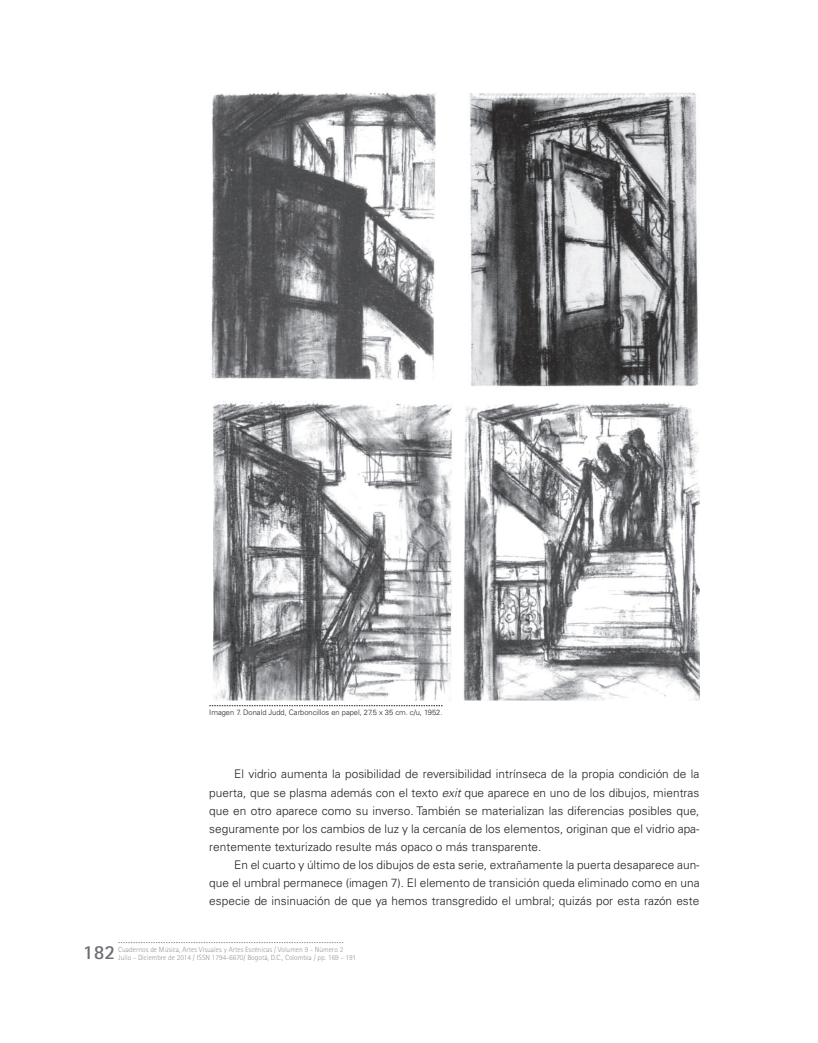
<style>
.page{position:relative;width:818px;height:1043px;background:#fff}
.page>*{position:absolute;margin:0;border:0;box-sizing:border-box;transform-origin:0 0}
.t1{font:700 20px "Rotis Sans Serif Std";color:#6c6d70}
.t2{font:300 11.88px/18.1px "Univers LT Std";color:#231f20;text-align:justify}
.t3{font:300 7.5px/8.1px "Rotis Sans Serif Std";color:#939598}
.t4{font:300 7.5px "Univers LT Std";color:#231f20}
.s1{font-style:italic}
</style>
<div class="page">
<svg style="left:118px;top:942px;width:225px;height:1px"></svg>
<img style="left:211px;top:91px;width:488px;height:610px">
<svg style="left:209px;top:705px;width:233px;height:1px"></svg>
<p class="t4" style="left:209px;top:707px;width:235px">Imagen 7. Donald Judd, Carboncillos en papel, 27.5 x 35 cm. c/u, 1952.</p>
<p class="t2" style="left:209px;top:765px;width:491px;text-indent:25px">El vidrio aumenta la posibilidad de reversibilidad intrínseca de la propia condición de la puerta, que se plasma además con el texto <span class="s1">exit</span> que aparece en uno de los dibujos, mientras que en otro aparece como su inverso. También se materializan las diferencias posibles que, seguramente por los cambios de luz y la cercanía de los elementos, originan que el vidrio apa&shy;rentemente texturizado resulte más opaco o más transparente.</p>
<p class="t2" style="left:209px;top:855px;width:492px;text-indent:25px">En el cuarto y último de los dibujos de esta serie, extrañamente la puerta desaparece aun&shy;que el umbral permanece (imagen 7). El elemento de transición queda eliminado como en una especie de insinuación de que ya hemos transgredido el umbral; quizás por esta razón este</p>
<h1 class="t1" style="left:83px;top:940px;width:34px">182</h1>
<p class="t3" style="left:118px;top:945px;width:239px">Cuadernos de Música, Artes Visuales y Artes Escénicas / Volumen 9 - Número 2<br>Julio - Diciembre de 2014 / ISSN 1794-6670/ Bogotá, D.C., Colombia / pp. 169 - 191</p>
</div>
